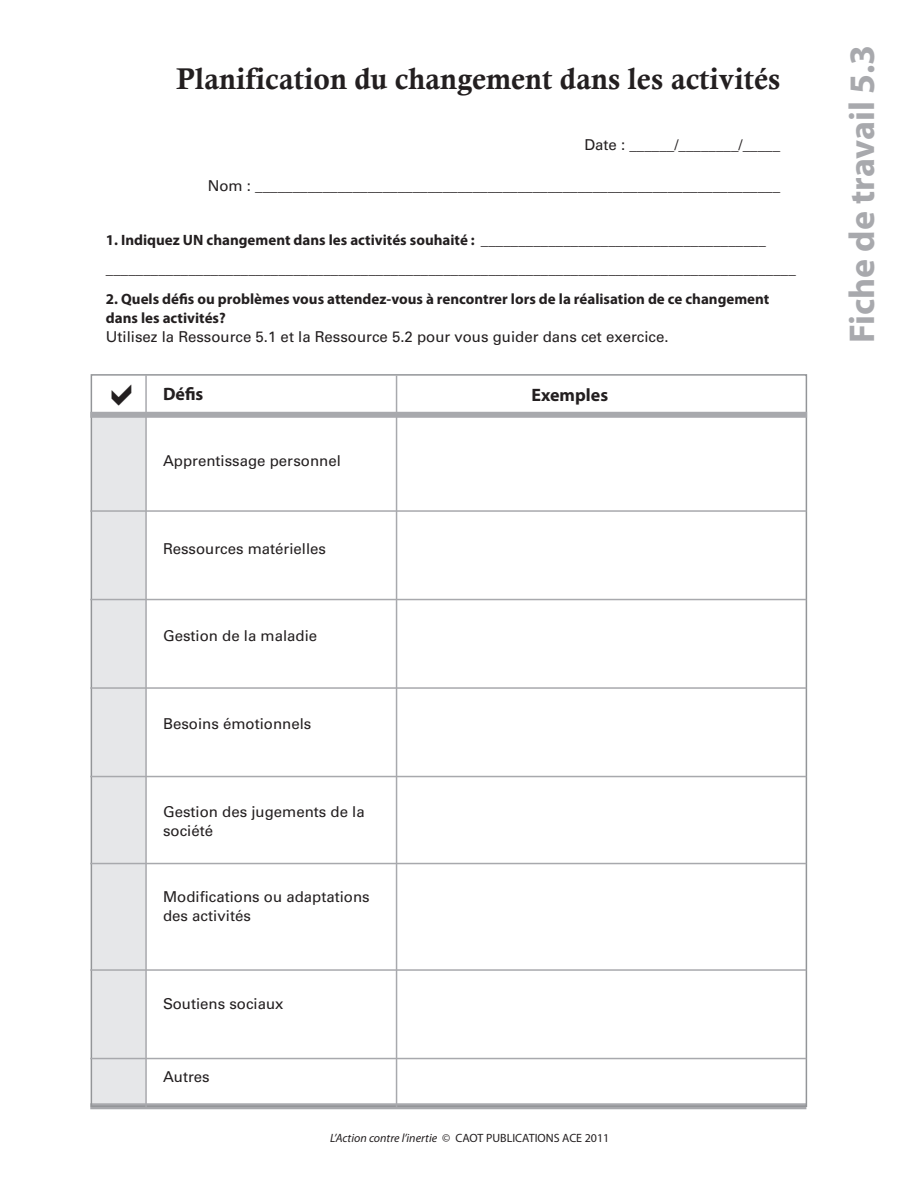
<style>
.page{position:relative;width:918px;height:1188px;background:#fff}
.page>*{position:absolute;margin:0;border:0;box-sizing:border-box;transform-origin:0 0}
.t1{font:700 36px "Myriad Pro";color:#a8a9ad}
.Body_Heading1_1{font:30px "Calis MT Bol";color:#231f20}
.Body_text{font:700 18px "Myriad Pro";color:#231f20}
.Body_text-2{font:700 15px/18.8px "Myriad Pro";color:#231f20}
.Body_text-3{font:15px/18.8px "Univers";color:#231f20}
.t2{font:12px "Myriad Pro";color:#231f20}
.s1{font-family:"Univers";font-weight:400}
.s2{font-style:italic}
</style>
<div class="page">
<div style="left:92px;top:413px;width:53px;height:693px;background:#e6e7e9"></div>
<svg style="left:90px;top:1103px;width:716px;height:6px;background:#a6a7ab"></svg>
<div style="left:90px;top:412px;width:717px;height:6px;background:#a8a9ad"></div>
<hr style="left:145px;top:375px;width:2px;height:734px;background:#a8a9ad">
<hr style="left:396px;top:375px;width:1px;height:732px;background:#a8a9ad">
<hr style="left:90px;top:510px;width:716px;height:2px;background:#a8a9ad">
<hr style="left:90px;top:599px;width:716px;height:1px;background:#a8a9ad">
<hr style="left:90px;top:687px;width:716px;height:2px;background:#a8a9ad">
<hr style="left:90px;top:863px;width:716px;height:1px;background:#a8a9ad">
<hr style="left:90px;top:969px;width:716px;height:2px;background:#a8a9ad">
<hr style="left:90px;top:776px;width:716px;height:1px;background:#a8a9ad">
<hr style="left:90px;top:1058px;width:716px;height:1px;background:#a8a9ad">
<p class="Body_Heading1_1" style="left:177px;top:62px;width:605px">Planification du changement dans les activités</p>
<p class="Body_text-3" style="left:584px;top:136px;width:197px">Date : ______/________/_____</p>
<p class="Body_text-3" style="left:208px;top:176px;width:574px">Nom : ______________________________________________________________________</p>
<p class="Body_text-2" style="left:106px;top:230px;width:662px">1. Indiquez UN changement dans les activités souhaité : ______________________________________</p>
<p class="Body_text-2" style="left:106px;top:259px;width:691px">____________________________________________________________________________________________</p>
<p class="Body_text-2" style="left:106px;top:289px;width:665px">2. Quels défis ou problèmes vous attendez-vous à rencontrer lors de la réalisation de ce changement dans les activités?<br><span class="s1">Utilisez la Ressource 5.1 et la Ressource 5.2 pour vous guider dans cet exercice.</span></p>
<p class="Body_text" style="left:163px;top:382px;width:42px">Défis</p>
<p class="Body_text-3" style="left:163px;top:451px;width:179px">Apprentissage personnel</p>
<p class="Body_text-3" style="left:163px;top:539px;width:165px">Ressources matérielles</p>
<p class="Body_text-3" style="left:163px;top:627px;width:156px">Gestion de la maladie</p>
<p class="Body_text-3" style="left:163px;top:715px;width:150px">Besoins émotionnels</p>
<p class="Body_text-3" style="left:163px;top:803px;width:203px">Gestion des jugements de la société</p>
<p class="Body_text-3" style="left:163px;top:888px;width:208px">Modifications ou adaptations des activités</p>
<p class="Body_text-3" style="left:163px;top:994px;width:122px">Soutiens sociaux</p>
<p class="Body_text-3" style="left:163px;top:1067px;width:48px">Autres</p>
<p class="Body_text" style="left:532px;top:384px;width:78px">Exemples</p>
<p class="t2" style="left:330px;top:1130px;width:281px"><span class="s2">L’Action contre l’inertie</span> © CAOT PUBLICATIONS ACE 2011</p>
<p class="t1" style="left:838px;top:343px;width:300px;rotate:-90deg">Fiche de travail 5.3</p>
</div>
